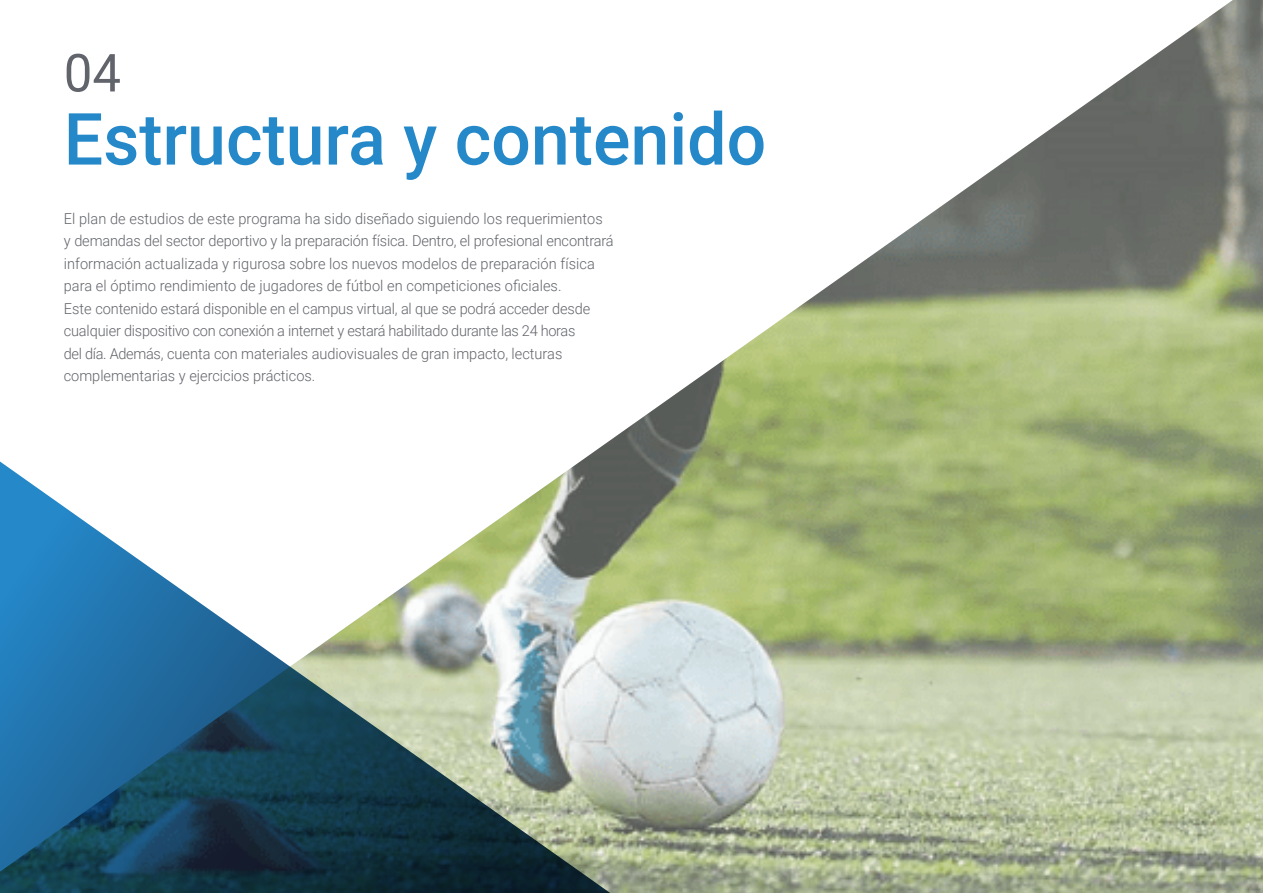
<style>
.page{position:relative;width:1263px;height:893px;background:#fff}
.page>*{position:absolute;margin:0;border:0;box-sizing:border-box;transform-origin:0 0}
.t1{font:500 72px "Roboto";color:#2488c9}
.t2{font:52.5px "Roboto";color:#61646a}
.t3{font:300 15px/22.5px "Roboto";color:#61646a}
</style>
<div class="page">
<img style="left:602px;top:0;width:661px;height:893px">
<svg style="left:0;top:446px;width:640px;height:447px"></svg>
<h2 class="t2" style="left:64px;top:36px;width:59px">04</h2>
<h1 class="t1" style="left:64px;top:89px;width:704px">Estructura y contenido</h1>
<p class="t3" style="left:64px;top:207px;width:551px">El plan de estudios de este programa ha sido diseñado siguiendo los requerimientos<br>y demandas del sector deportivo y la preparación física. Dentro, el profesional encontrará información actualizada y rigurosa sobre los nuevos modelos de preparación física para el óptimo rendimiento de jugadores de fútbol en competiciones oficiales.<br>Este contenido estará disponible en el campus virtual, al que se podrá acceder desde cualquier dispositivo con conexión a internet y estará habilitado durante las 24 horas<br>del día. Además, cuenta con materiales audiovisuales de gran impacto, lecturas complementarias y ejercicios prácticos.</p>
</div>
